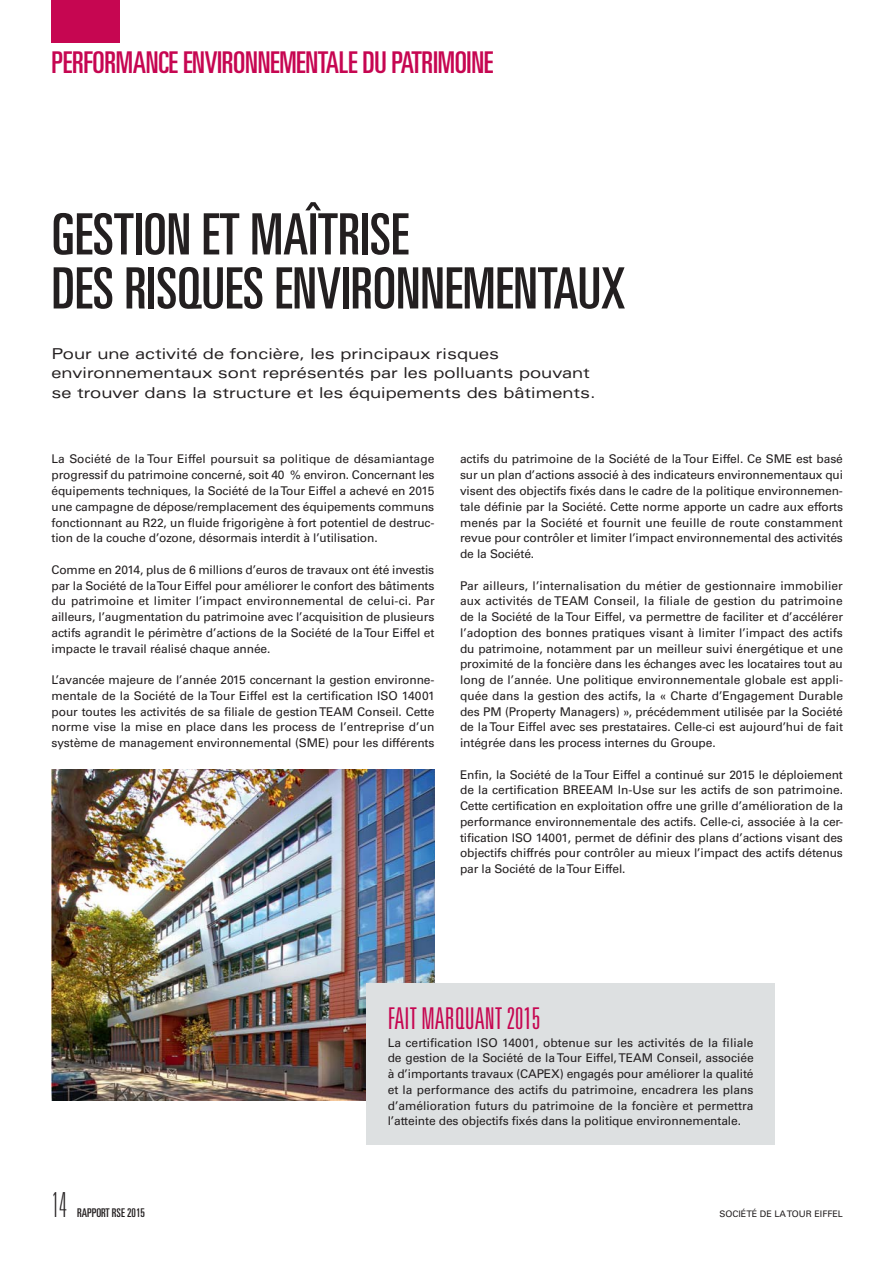
<style>
.page{position:relative;width:893px;height:1263px;background:#fff}
.page>*{position:absolute;margin:0;border:0;box-sizing:border-box;transform-origin:0 0}
.t1{font:ultra-condensed 57px/54px "Univers LT Std";color:#231f20}
.t2{font:100 ultra-condensed 34.5px "Univers LT Std";color:#231f20}
.t3{font:ultra-condensed 30px "Univers LT Std";letter-spacing:-.01em;color:#c60651}
.t4{font:300 ultra-condensed 30px "Univers LT Std";color:#c60651}
.t5{font:expanded 15px/19.5px "Univers LT Std";color:#231f20}
.t6{font:12px/15.8px "Univers LT Std";letter-spacing:-.01em;color:#231f20;text-align:justify}
.t7{font:ultra-condensed 12px "Univers LT Std";color:#231f20}
.t8{font:9px "Univers LT Std";color:#231f20}
</style>
<div class="page">
<img style="left:51px;top:769px;width:383px;height:331px">
<div style="left:51px;top:0;width:69px;height:43px;background:#c60651"></div>
<div style="left:366px;top:983px;width:408px;height:161px;background:#dde0e1"></div>
<h3 class="t3" style="left:51px;top:48px;width:443px">PERFORMANCE ENVIRONNEMENTALE DU PATRIMOINE</h3>
<h1 class="t1" style="left:51px;top:211px;width:575px">GESTION ET MAÎTRISE<br>DES RISQUES ENVIRONNEMENTAUX</h1>
<p class="t5" style="left:51px;top:345px;width:545px">Pour une activité de foncière, les principaux risques environnementaux sont représentés par les polluants pouvant se trouver dans la structure et les équipements des bâtiments.</p>
<p class="t6" style="left:51px;top:452px;width:384px">La Société de la Tour Eiffel poursuit sa politique de désamiantage progressif du patrimoine concerné, soit 40 % environ. Concernant les équipements techniques, la Société de la Tour Eiffel a achevé en 2015 une campagne de dépose/remplacement des équipements communs fonctionnant au R22, un fluide frigorigène à fort potentiel de destruc&shy;tion de la couche d’ozone, désormais interdit à l’utilisation.</p>
<p class="t6" style="left:51px;top:562px;width:384px">Comme en 2014, plus de 6 millions d’euros de travaux ont été investis par la Société de la Tour Eiffel pour améliorer le confort des bâtiments du patrimoine et limiter l’impact environnemental de celui-ci. Par ailleurs, l’augmentation du patrimoine avec l’acquisition de plusieurs actifs agrandit le périmètre d’actions de la Société de la Tour Eiffel et impacte le travail réalisé chaque année.</p>
<p class="t6" style="left:51px;top:672px;width:384px">L’avancée majeure de l’année 2015 concernant la gestion environne&shy;mentale de la Société de la Tour Eiffel est la certification ISO 14001 pour toutes les activités de sa filiale de gestion TEAM Conseil. Cette norme vise la mise en place dans les process de l’entreprise d’un système de management environnemental (SME) pour les différents</p>
<p class="t6" style="left:460px;top:452px;width:384px">actifs du patrimoine de la Société de la Tour Eiffel. Ce SME est basé sur un plan d’actions associé à des indicateurs environnementaux qui visent des objectifs fixés dans le cadre de la politique environnemen&shy;tale définie par la Société. Cette norme apporte un cadre aux efforts menés par la Société et fournit une feuille de route constamment revue pour contrôler et limiter l’impact environnemental des activités de la Société.</p>
<p class="t6" style="left:460px;top:578px;width:384px">Par ailleurs, l’internalisation du métier de gestionnaire immobilier aux activités de TEAM Conseil, la filiale de gestion du patrimoine de la Société de la Tour Eiffel, va permettre de faciliter et d’accélérer l’adoption des bonnes pratiques visant à limiter l’impact des actifs du patrimoine, notamment par un meilleur suivi énergétique et une proximité de la foncière dans les échanges avec les locataires tout au long de l’année. Une politique environnementale globale est appli&shy;quée dans la gestion des actifs, la « Charte d’Engagement Durable des PM (Property Managers) », précédemment utilisée par la Société de la Tour Eiffel avec ses prestataires. Celle-ci est aujourd’hui de fait intégrée dans les process internes du Groupe.</p>
<p class="t6" style="left:460px;top:767px;width:384px">Enfin, la Société de la Tour Eiffel a continué sur 2015 le déploiement de la certification BREEAM In-Use sur les actifs de son patrimoine.<br>Cette certification en exploitation offre une grille d’amélioration de la performance environnementale des actifs. Celle-ci, associée à la cer&shy;tification ISO 14001, permet de définir des plans d’actions visant des objectifs chiffrés pour contrôler au mieux l’impact des actifs détenus par la Société de la Tour Eiffel.</p>
<h3 class="t4" style="left:387px;top:1001px;width:154px">FAIT MARQUANT 2015</h3>
<p class="t6" style="left:387px;top:1035px;width:367px">La certification ISO 14001, obtenue sur les activités de la filiale de gestion de la Société de la Tour Eiffel, TEAM Conseil, associée à d’importants travaux (CAPEX) engagés pour améliorer la qualité et la performance des actifs du patrimoine, encadrera les plans d’amélioration futurs du patrimoine de la foncière et permettra l’atteinte des objectifs fixés dans la politique environnementale.</p>
<h2 class="t2" style="left:51px;top:1184px;width:17px">14</h2>
<p class="t7" style="left:77px;top:1207px;width:69px">RAPPORT RSE 2015</p>
<p class="t8" style="left:719px;top:1209px;width:125px">SOCIÉTÉ DE LA TOUR EIFFEL</p>
</div>
